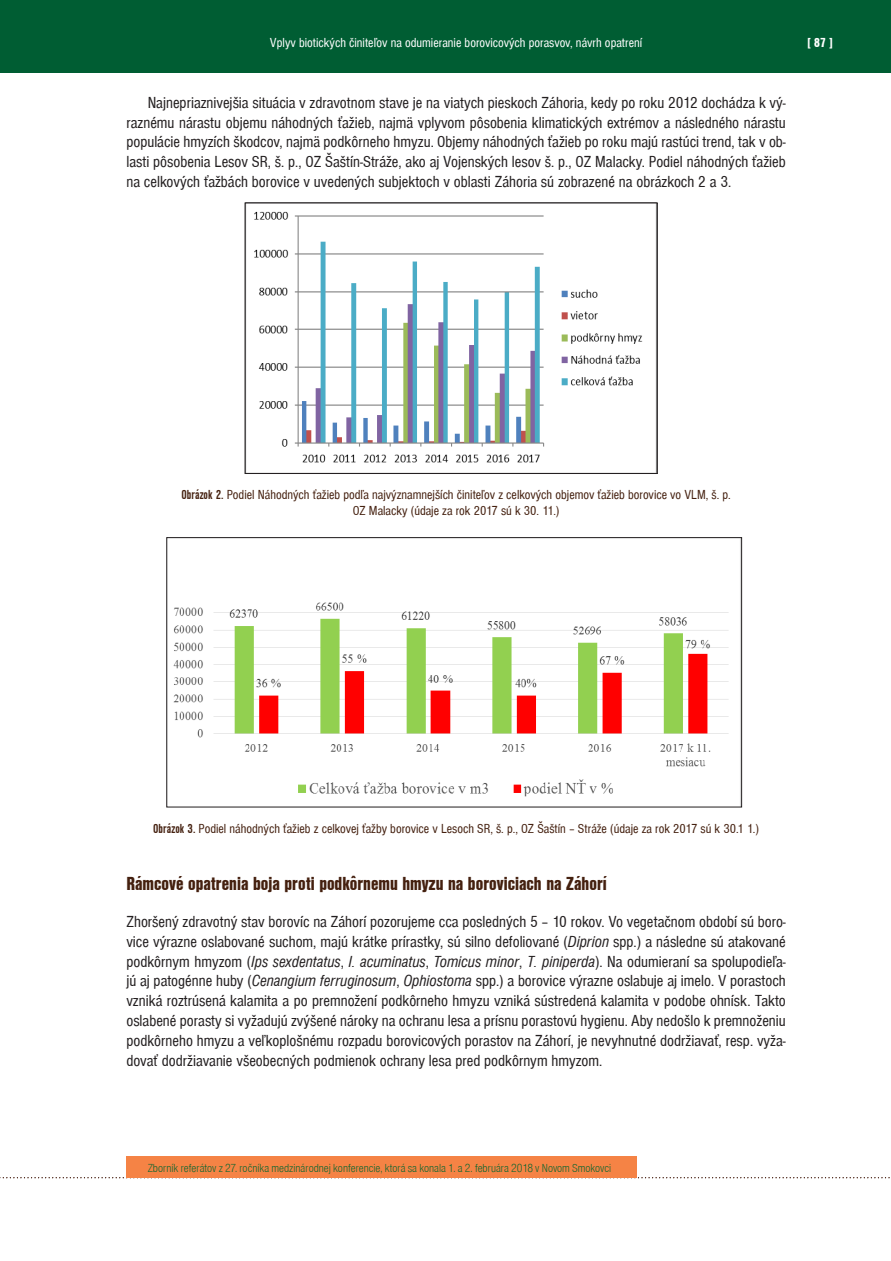
<style>
.page{position:relative;width:891px;height:1261px;background:#fff}
.page>*{position:absolute;margin:0;border:0;box-sizing:border-box;transform-origin:0 0}
.Nadpis_2{font:900 condensed 19.5px "Nimbus Sans DEE";color:#44200f}
.Odstavec_-_odsadený{font:condensed 16.5px/19.8px "Nimbus Sans DEE";color:#231f20;text-align:justify}
.Nadpis-obrázok{font:condensed 13.5px/16.2px "Nimbus Sans DEE";color:#44200f;text-align:center}
.t1{font:condensed 13.5px "Nimbus Sans DEE";color:#fff}
.t2{font:900 condensed 13.5px "Nimbus Sans DEE";color:#fff}
.t3{font:300 condensed 12px "Nimbus Sans DEE";color:#00652e}
.s1{font-weight:700}
.s2{font-style:italic}
</style>
<div class="page">
<svg style="left:0;top:1177px;width:890px;height:1px"></svg>
<div style="left:126px;top:1155px;width:511px;height:22px;background:#f58345"></div>
<div style="left:0;top:0;width:890px;height:73px;background:#005d33"></div>
<img style="left:254px;top:211px;width:389px;height:252px">
<div style="left:245px;top:202px;width:412px;height:272px;border:1px solid #231f20"></div>
<img style="left:173px;top:602px;width:556px;height:195px">
<div style="left:166px;top:537px;width:576px;height:270px;border:1px solid #231f20"></div>
<p class="t1" style="left:270px;top:35px;width:374px">Vplyv biotických činiteľov na odumieranie borovicových porasvov, návrh opatrení</p>
<p class="t2" style="left:807px;top:35px;width:27px">[ 87 ]</p>
<p class="Odstavec_-_odsadený" style="left:126px;top:93px;width:661px;text-indent:21px">Najnepriaznivejšia situácia v zdravotnom stave je na viatych pieskoch Záhoria, kedy po roku 2012 dochádza k vý&shy;raznému nárastu objemu náhodných ťažieb, najmä vplyvom pôsobenia klimatických extrémov a následného nárastu populácie hmyzích škodcov, najmä podkôrneho hmyzu. Objemy náhodných ťažieb po roku majú rastúci trend, tak v ob&shy;lasti pôsobenia Lesov SR, š. p., OZ Šaštín-Stráže, ako aj Vojenských lesov š. p., OZ Malacky. Podiel náhodných ťažieb na celkových ťažbách borovice v uvedených subjektoch v oblasti Záhoria sú zobrazené na obrázkoch 2 a 3.</p>
<p class="Nadpis-obrázok" style="left:181px;top:487px;width:550px"><span class="s1">Obrázok 2.</span> Podiel Náhodných ťažieb podľa najvýznamnejších činiteľov z celkových objemov ťažieb borovice vo VLM, š. p.<br>OZ Malacky (údaje za rok 2017 sú k 30. 11.)</p>
<p class="Nadpis-obrázok" style="left:153px;top:820px;width:607px"><span class="s1">Obrázok 3.</span> Podiel náhodných ťažieb z celkovej ťažby borovice v Lesoch SR, š. p., OZ Šaštín – Stráže (údaje za rok 2017 sú k 30.1 1.)</p>
<p class="Nadpis_2" style="left:126px;top:872px;width:481px">Rámcové opatrenia boja proti podkôrnemu hmyzu na boroviciach na Záhorí</p>
<p class="Odstavec_-_odsadený" style="left:126px;top:912px;width:661px">Zhoršený zdravotný stav borovíc na Záhorí pozorujeme cca posledných 5 – 10 rokov. Vo vegetačnom období sú boro&shy;vice výrazne oslabované suchom, majú krátke prírastky, sú silno defoliované (<span class="s2">Diprion</span> spp.) a následne sú atakované podkôrnym hmyzom (<span class="s2">Ips sexdentatus</span>, <span class="s2">I. acuminatus</span>, <span class="s2">Tomicus minor</span>, <span class="s2">T. piniperda</span>). Na odumieraní sa spolupodieľa&shy;jú aj patogénne huby (<span class="s2">Cenangium ferruginosum</span>, <span class="s2">Ophiostoma</span> spp.) a borovice výrazne oslabuje aj imelo. V porastoch vzniká roztrúsená kalamita a po premnožení podkôrneho hmyzu vzniká sústredená kalamita v podobe ohnísk. Takto oslabené porasty si vyžadujú zvýšené nároky na ochranu lesa a prísnu porastovú hygienu. Aby nedošlo k premnoženiu podkôrneho hmyzu a veľkoplošnému rozpadu borovicových porastov na Záhorí, je nevyhnutné dodržiavať, resp. vyža&shy;dovať dodržiavanie všeobecných podmienok ochrany lesa pred podkôrnym hmyzom.</p>
<p class="t3" style="left:148px;top:1161px;width:465px">Zborník referátov z 27. ročníka medzinárodnej konferencie, ktorá sa konala 1. a 2. februára 2018 v Novom Smokovci</p>
</div>
